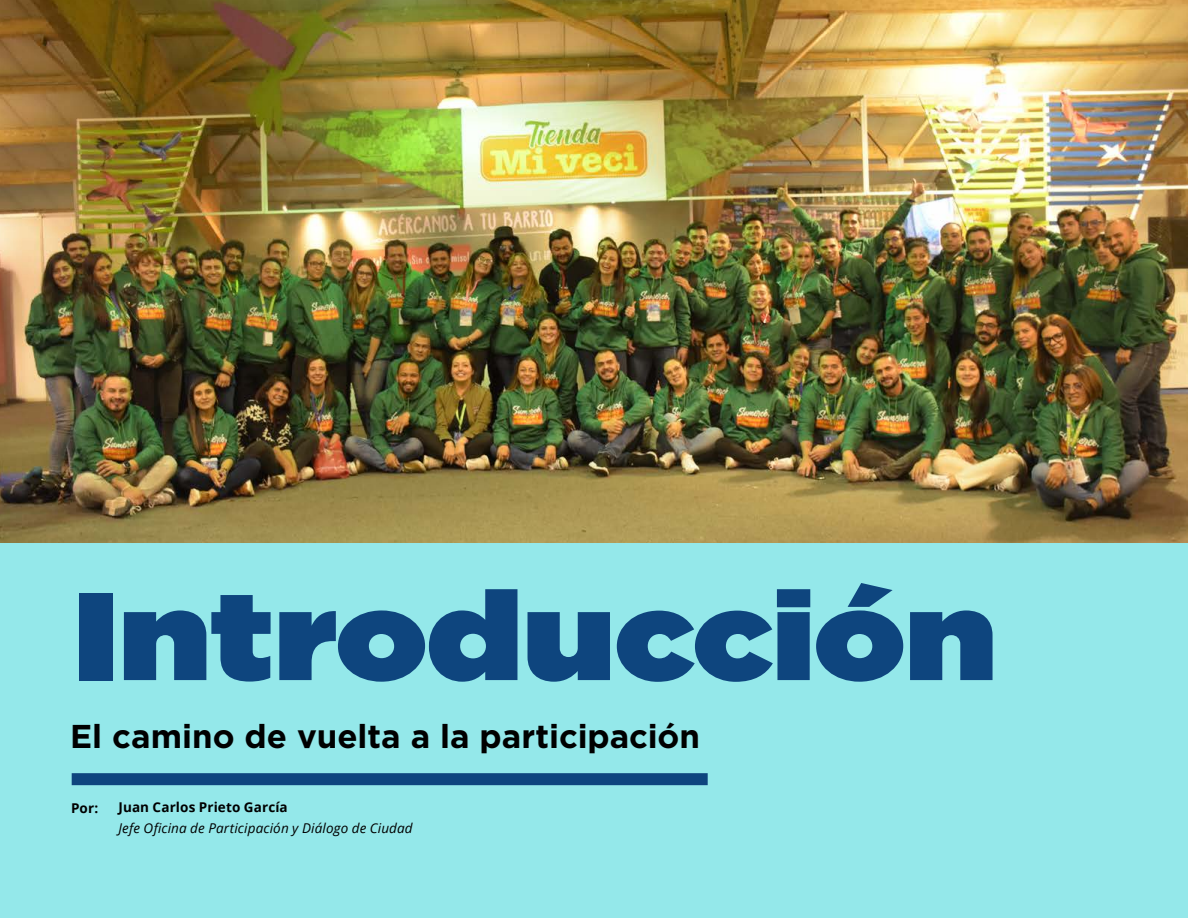
<style>
.page{position:relative;width:1188px;height:918px;background:#fff}
.page>*{position:absolute;margin:0;border:0;box-sizing:border-box;transform-origin:0 0}
.t1{font:900 124.5px "Gotham";letter-spacing:-.005em;color:#0e457e;scale:1.14 1}
.t2{font:700 33px "Gotham";color:#000}
.t3{font:italic 13.5px "Open Sans";letter-spacing:.01em;color:#000}
.t4{font:700 13.5px "Open Sans";letter-spacing:.01em;color:#000}
</style>
<div class="page">
<img style="left:0;top:0;width:1188px;height:543px">
<div style="left:0;top:543px;width:1188px;height:375px;background:#94e8ea"></div>
<div style="left:72px;top:773px;width:636px;height:12px;background:#0e457e"></div>
<h1 class="t1" style="left:73px;top:547px;width:812px">Introducción</h1>
<h2 class="t2" style="left:70px;top:714px;width:632px">El camino de vuelta a la participación</h2>
<p class="t4" style="left:71px;top:798px;width:29px">Por:</p>
<p class="t4" style="left:118px;top:798px;width:171px">Juan Carlos Prieto García</p>
<p class="t3" style="left:118px;top:819px;width:296px">Jefe Oficina de Participación y Diálogo de Ciudad</p>
</div>
